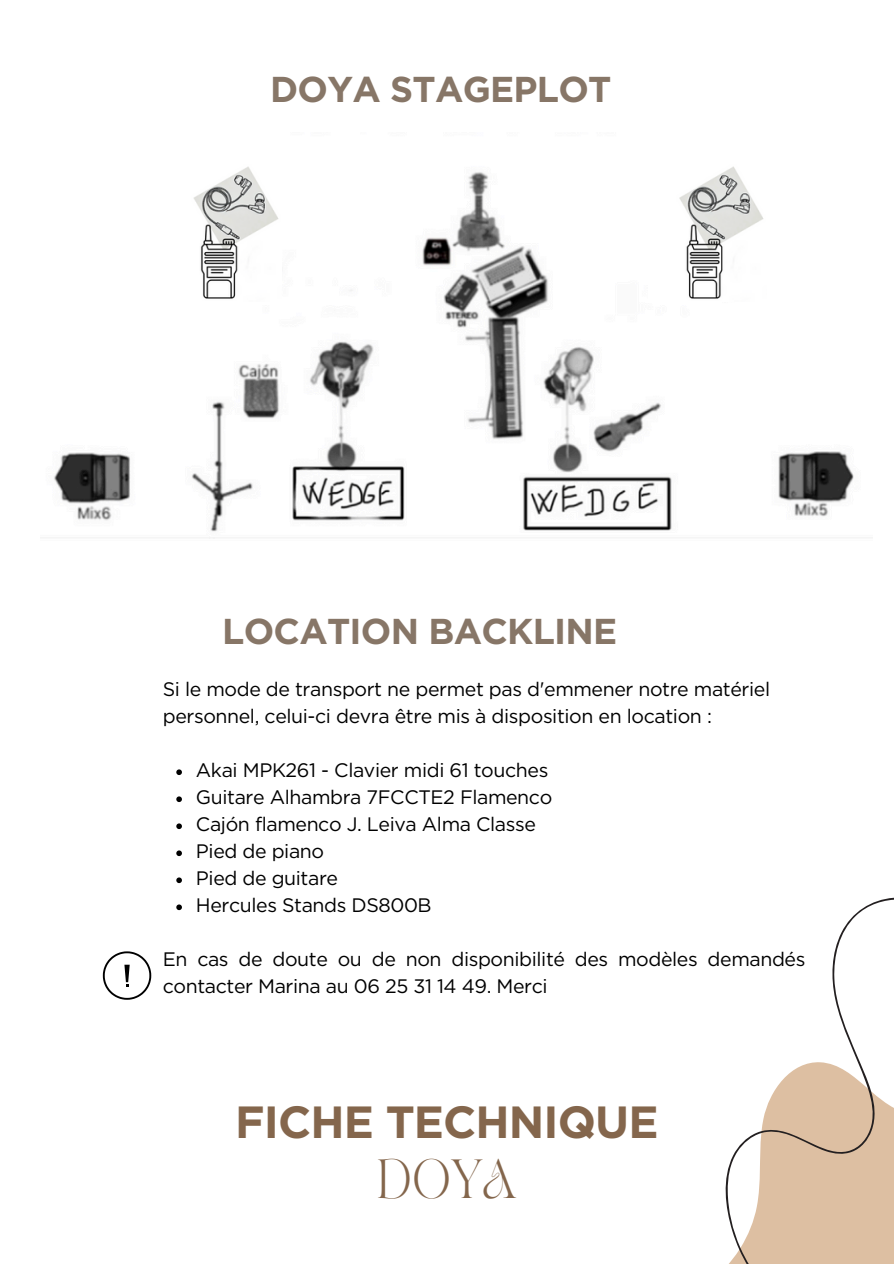
<style>
.page{position:relative;width:894px;height:1264px;background:#fff}
.page>*{position:absolute;margin:0;border:0;box-sizing:border-box;transform-origin:0 0}
.t1{font:700 45px "Gotham";letter-spacing:-.02em;color:#84664c}
.t2{font:38.55px "TAN PEARL Regular";color:#84664c}
.t3{font:700 35.85px "Gotham";letter-spacing:-.02em;color:#877667}
.t4{font:19.5px/27px "Gotham";letter-spacing:-.02em;color:#000}
</style>
<div class="page">
<svg style="left:725px;top:897px;width:168px;height:366px"></svg>
<img style="left:54px;top:172px;width:800px;height:367px">
<svg style="left:103px;top:951px;width:48px;height:48px"></svg>
<img style="left:163px;top:166px;width:118px;height:135px">
<img style="left:648px;top:166px;width:118px;height:135px">
<svg style="left:176px;top:769px;width:6px;height:6px"></svg>
<svg style="left:176px;top:796px;width:6px;height:6px"></svg>
<svg style="left:176px;top:823px;width:6px;height:6px"></svg>
<svg style="left:176px;top:850px;width:6px;height:6px"></svg>
<svg style="left:176px;top:877px;width:6px;height:6px"></svg>
<svg style="left:176px;top:904px;width:6px;height:6px"></svg>
<p class="t3" style="left:270px;top:67px;width:342px">DOYA STAGEPLOT</p>
<p class="t3" style="left:222px;top:610px;width:396px">LOCATION BACKLINE</p>
<p class="t4" style="left:163px;top:675px;width:608px">Si le mode de transport ne permet pas d'emmener notre matériel</p>
<p class="t4" style="left:163px;top:702px;width:550px">personnel, celui-ci devra être mis à disposition en location :</p>
<h2 class="t4" style="left:196px;top:756px;width:354px">Akai MPK261 - Clavier midi 61 touches</h2>
<p class="t4" style="left:196px;top:783px;width:358px">Guitare Alhambra 7FCCTE2 Flamenco</p>
<p class="t4" style="left:196px;top:810px;width:341px">Cajón flamenco J. Leiva Alma Classe</p>
<p class="t4" style="left:196px;top:837px;width:130px">Pied de piano</p>
<p class="t4" style="left:196px;top:864px;width:144px">Pied de guitare</p>
<p class="t4" style="left:196px;top:891px;width:237px">Hercules Stands DS800B</p>
<p class="t4" style="left:163px;top:945px;width:644px">En cas de doute ou de non disponibilité des modèles demandés contacter Marina au 06 25 31 14 49. Merci</p>
<h2 class="t1" style="left:235px;top:1094px;width:424px">FICHE TECHNIQUE</h2>
<p class="t2" style="left:377px;top:1158px;width:140px">DOYA</p>
</div>
